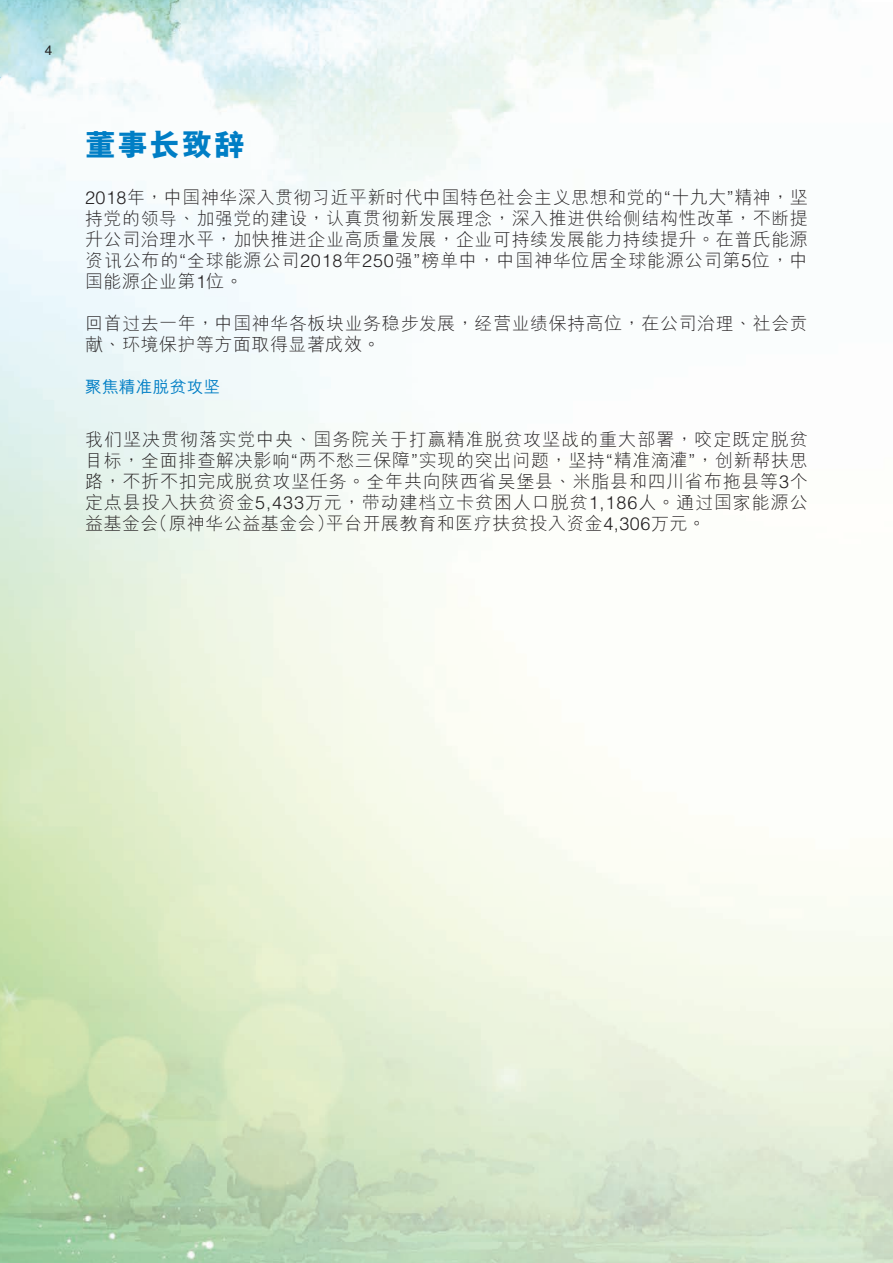
<style>
.page{position:relative;width:893px;height:1263px;background:#fff}
.page>*{position:absolute;margin:0;border:0;box-sizing:border-box;transform-origin:0 0}
.t1{font:800 30.75px "M Hei HKS";letter-spacing:.05em;color:#007ec5}
.t2{font:300 18px/21px "M Hei HKS";letter-spacing:.03em;color:#231f20;text-align:justify}
.t3{font:500 16.5px "M Hei HKS";letter-spacing:.03em;color:#007ec5}
.t4{font:13.5px "Helvetica LT Std";color:#231f20}
.s1{font-family:"Helvetica LT Std"}
</style>
<div class="page">
<p class="t4" style="left:45px;top:43px;width:9px">4</p>
<h1 class="t1" style="left:85px;top:124px;width:161px">董事長致辭</h1>
<p class="t2" style="left:85px;top:187px;width:724px"><span class="s1">2018</span>年，中國神華深入貫徹習近平新時代中國特色社會主義思想和黨的<span class="s1">“</span>十九大<span class="s1">”</span>精神，堅持黨的領導、加強黨的建設，認真貫徹新發展理念，深入推進供給側結構性改革，不斷提升公司治理水平，加快推進企業高質量發展，企業可持續發展能力持續提升。在普氏能源資訊公佈的<span class="s1">“</span>全球能源公司<span class="s1">2018</span>年<span class="s1">250</span>強<span class="s1">”</span>榜單中，中國神華位居全球能源公司第<span class="s1">5</span>位，中國能源企業第<span class="s1">1</span>位。</p>
<p class="t2" style="left:85px;top:313px;width:724px">回首過去一年，中國神華各板塊業務穩步發展，經營業績保持高位，在公司治理、社會貢獻、環境保護等方面取得顯著成效。</p>
<p class="t3" style="left:85px;top:375px;width:137px">聚焦精準脫貧攻堅</p>
<p class="t2" style="left:85px;top:428px;width:724px">我們堅決貫徹落實黨中央、國務院關於打贏精準脫貧攻堅戰的重大部署，咬定既定脫貧目標，全面排查解决影響<span class="s1">“</span>兩不愁三保障<span class="s1">”</span>實現的突出問題，堅持<span class="s1">“</span>精準滴灌<span class="s1">”</span>，創新幫扶思路，不折不扣完成脫貧攻堅任務。全年共向陝西省吳堡縣、米脂縣和四川省布拖縣等<span class="s1">3</span>個定點縣投入扶貧資金<span class="s1">5,433</span>萬元，帶動建檔立卡貧困人口脫貧<span class="s1">1,186</span>人。通過國家能源公益基金會（原神華公益基金會）平台開展教育和醫療扶貧投入資金<span class="s1">4,306</span>萬元。</p>
</div>
